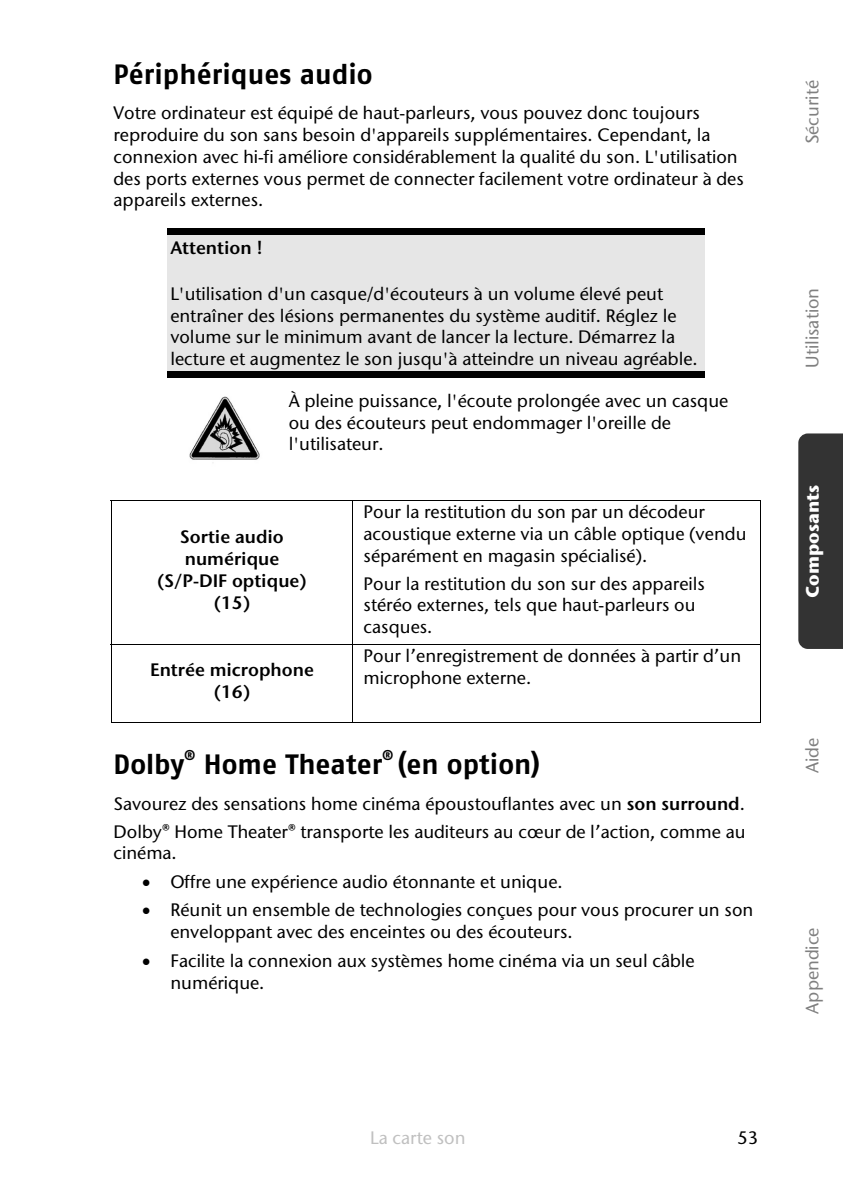
<style>
.page{position:relative;width:843px;height:1191px;background:#fff}
.page>*{position:absolute;margin:0;border:0;box-sizing:border-box;transform-origin:0 0}
.t1{font:700 28px "Medion MD";color:#000}
.t2{font:18px/21.8px "ITC Stone Sans";color:#000}
.t3{font:600 18px/22px "ITC Stone Sans";color:#000;text-align:center}
.t4{font:18px "ITC Stone Sans";color:#808080}
.t5{font:18px "ITC Stone Sans";color:#c0c0c0}
.t6{font:700 18px "ITC Stone Sans";color:#fff}
.t7{font:700 14px "Medion MD";color:#000}
.s1{font-weight:600}
</style>
<div class="page">
<div style="left:798px;top:433px;width:44px;height:216px;background:#333"></div>
<div style="left:167px;top:235px;width:537px;height:36px;background:#e6e6e6"></div>
<div style="left:167px;top:229px;width:537px;height:6px;background:#000"></div>
<div style="left:167px;top:271px;width:537px;height:33px;background:#e6e6e6"></div>
<div style="left:167px;top:304px;width:537px;height:22px;background:#e6e6e6"></div>
<div style="left:167px;top:326px;width:537px;height:22px;background:#e6e6e6"></div>
<div style="left:167px;top:348px;width:537px;height:24px;background:#e6e6e6"></div>
<div style="left:167px;top:372px;width:537px;height:6px;background:#000"></div>
<img style="left:189px;top:396px;width:71px;height:67px">
<hr style="left:111px;top:500px;width:649px;height:1px;background:#000">
<hr style="left:111px;top:501px;width:1px;height:142px;background:#000">
<hr style="left:352px;top:501px;width:1px;height:142px;background:#000">
<hr style="left:759px;top:501px;width:1px;height:142px;background:#000">
<hr style="left:111px;top:643px;width:649px;height:1px;background:#000">
<hr style="left:111px;top:644px;width:1px;height:79px;background:#000">
<hr style="left:111px;top:722px;width:241px;height:1px;background:#000">
<hr style="left:352px;top:644px;width:1px;height:79px;background:#000">
<hr style="left:353px;top:722px;width:406px;height:1px;background:#000">
<hr style="left:759px;top:644px;width:1px;height:79px;background:#000">
<h1 class="t1" style="left:113px;top:64px;width:261px">Périphériques audio</h1>
<p class="t2" style="left:113px;top:104px;width:631px">Votre ordinateur est équipé de haut-parleurs, vous pouvez donc toujours reproduire du son sans besoin d'appareils supplémentaires. Cependant, la connexion avec hi-fi améliore considérablement la qualité du son. L'utilisation des ports externes vous permet de connecter facilement votre ordinateur à des appareils externes.</p>
<p class="t3" style="left:170px;top:239px;width:94px">Attention !</p>
<p class="t2" style="left:170px;top:285px;width:529px">L'utilisation d'un casque/d'écouteurs à un volume élevé peut entraîner des lésions permanentes du système auditif. Réglez le volume sur le minimum avant de lancer la lecture. Démarrez la lecture et augmentez le son jusqu'à atteindre un niveau agréable.</p>
<p class="t2" style="left:289px;top:391px;width:441px">À pleine puissance, l'écoute prolongée avec un casque ou des écouteurs peut endommager l'oreille de l'utilisateur.</p>
<p class="t3" style="left:157px;top:527px;width:151px">Sortie audio numérique (S/P-DIF optique) (15)</p>
<p class="t3" style="left:150px;top:660px;width:165px">Entrée microphone (16)</p>
<p class="t2" style="left:363px;top:503px;width:384px">Pour la restitution du son par un décodeur acoustique externe via un câble optique (vendu séparément en magasin spécialisé).</p>
<p class="t2" style="left:363px;top:574px;width:343px">Pour la restitution du son sur des appareils stéréo externes, tels que haut-parleurs ou casques.</p>
<p class="t2" style="left:363px;top:646px;width:379px">Pour l’enregistrement de données à partir d’un microphone externe.</p>
<h1 class="t1" style="left:113px;top:754px;width:72px">Dolby</h1>
<p class="t7" style="left:184px;top:750px;width:13px">®</p>
<h1 class="t1" style="left:204px;top:754px;width:180px">Home Theater</h1>
<p class="t7" style="left:382px;top:750px;width:13px">®</p>
<h1 class="t1" style="left:398px;top:754px;width:143px">(en option)</h1>
<p class="t2" style="left:113px;top:791px;width:633px;line-height:27.8px">Savourez des sensations home cinéma époustouflantes avec un <span class="s1">son surround</span>.<br>Dolby® Home Theater® transporte les auditeurs au cœur de l’action, comme au</p>
<p class="t2" style="left:113px;top:844px;width:65px">cinéma.</p>
<p class="t2" style="left:142px;top:872px;width:422px">• Offre une expérience audio étonnante et unique.</p>
<p class="t2" style="left:170px;top:901px;width:584px;text-indent:-28px">• Réunit un ensemble de technologies conçues pour vous procurer un son enveloppant avec des enceintes ou des écouteurs.</p>
<p class="t2" style="left:170px;top:951px;width:526px;text-indent:-28px">• Facilite la connexion aux systèmes home cinéma via un seul câble numérique.</p>
<p class="t5" style="left:370px;top:1131px;width:97px">La carte son</p>
<p class="t2" style="left:737px;top:1129px;width:22px">53</p>
<p class="t4" style="left:805px;top:144px;width:66px;rotate:-90deg">Sécurité</p>
<p class="t4" style="left:805px;top:368px;width:81px;rotate:-90deg">Utilisation</p>
<p class="t6" style="left:805px;top:597px;width:115px;rotate:-90deg">Composants</p>
<p class="t4" style="left:805px;top:773px;width:37px;rotate:-90deg">Aide</p>
<p class="t4" style="left:805px;top:1013px;width:88px;rotate:-90deg">Appendice</p>
</div>
